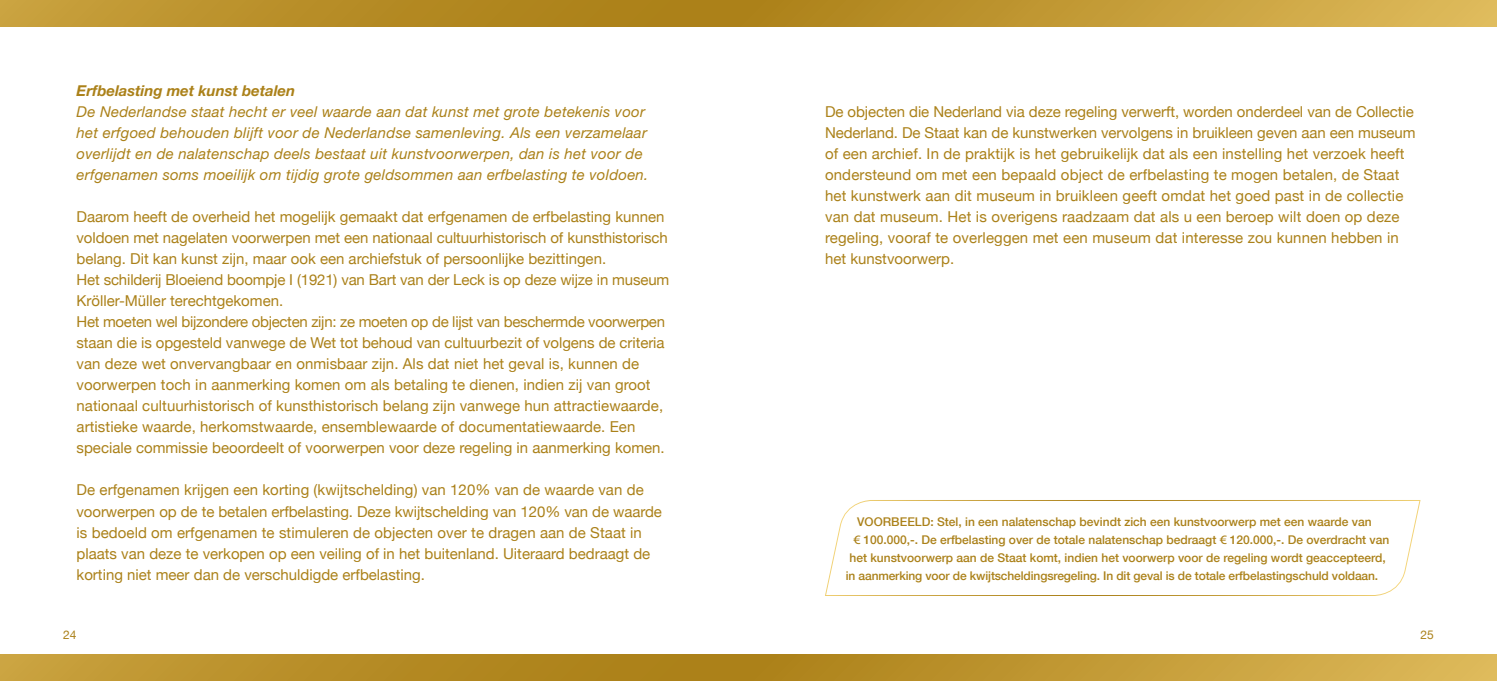
<style>
.page{position:relative;width:1497px;height:681px;background:#fff}
.page>*{position:absolute;margin:0;border:0;box-sizing:border-box;transform-origin:0 0}
.t1{font:15px/21px "Helvetica Neue";color:#ab8119}
.t2{font:italic 15px/21px "Helvetica Neue";letter-spacing:.015em;color:#ab8119}
.t3{font:italic 700 15px "Helvetica Neue";letter-spacing:-.005em;color:#ab8119}
.t4{font:500 12px "Helvetica Neue";color:#ab8119}
.t5{font:12px "Helvetica Neue";color:#ab8119}
.s1{font-family:"Linotype Euro Font Ato F";font-weight:400}
</style>
<div class="page">
<svg style="left:0;top:0;width:1497px;height:26px;background:#be9530"></svg>
<svg style="left:0;top:654px;width:1497px;height:26px;background:#bd9530"></svg>
<svg style="left:825px;top:500px;width:596px;height:96px"></svg>
<p class="t3" style="left:77px;top:81px;width:220px">Erfbelasting met kunst betalen</p>
<p class="t2" style="left:77px;top:101px;width:573px">De Nederlandse staat hecht er veel waarde aan dat kunst met grote betekenis voor het erfgoed behouden blijft voor de Nederlandse samenleving. Als een verzamelaar overlijdt en de nalatenschap deels bestaat uit kunstvoorwerpen, dan is het voor de erfgenamen soms moeilijk om tijdig grote geldsommen aan erfbelasting te voldoen.</p>
<p class="t1" style="left:77px;top:205px;width:594px">Daarom heeft de overheid het mogelijk gemaakt dat erfgenamen de erfbelasting kunnen voldoen met nagelaten voorwerpen met een nationaal cultuurhistorisch of kunsthistorisch belang. Dit kan kunst zijn, maar ook een archiefstuk of persoonlijke bezittingen.<br>Het schilderij Bloeiend boompje I (1921) van Bart van der Leck is op deze wijze in museum Kröller-Müller terechtgekomen.<br>Het moeten wel bijzondere objecten zijn: ze moeten op de lijst van beschermde voorwerpen staan die is opgesteld vanwege de Wet tot behoud van cultuurbezit of volgens de criteria van deze wet onvervangbaar en onmisbaar zijn. Als dat niet het geval is, kunnen de voorwerpen toch in aanmerking komen om als betaling te dienen, indien zij van groot nationaal cultuurhistorisch of kunsthistorisch belang zijn vanwege hun attractiewaarde, artistieke waarde, herkomstwaarde, ensemblewaarde of documentatiewaarde. Een speciale commissie beoordeelt of voorwerpen voor deze regeling in aanmerking komen.</p>
<p class="t1" style="left:77px;top:478px;width:587px">De erfgenamen krijgen een korting (kwijtschelding) van 120% van de waarde van de voorwerpen op de te betalen erfbelasting. Deze kwijtschelding van 120% van de waarde is bedoeld om erfgenamen te stimuleren de objecten over te dragen aan de Staat in plaats van deze te verkopen op een veiling of in het buitenland. Uiteraard bedraagt de korting niet meer dan de verschuldigde erfbelasting.</p>
<p class="t1" style="left:825px;top:100px;width:592px">De objecten die Nederland via deze regeling verwerft, worden onderdeel van de Collectie Nederland. De Staat kan de kunstwerken vervolgens in bruikleen geven aan een museum of een archief. I n de praktijk is het gebruikelijk dat als een instelling het verzoek heeft ondersteund om met een bepaald object de erfbelasting te mogen betalen, de Staat het kunstwerk aan dit museum in bruikleen geeft omdat het goed past in de collectie van dat museum. Het is overigens raadzaam dat als u een beroep wilt doen op deze regeling, vooraf te overleggen met een museum dat interesse zou kunnen hebben in het kunstvoorwerp.</p>
<p class="t4" style="left:857px;top:511px;width:516px">VOORBEELD: Stel, in een nalatenschap bevindt zich een kunstvoorwerp met een waarde van</p>
<p class="t4" style="left:853px;top:529px;width:537px"><span class="s1">3</span> 100.000,-. De erfbelasting over de totale nalatenschap bedraagt <span class="s1">3</span> 120.000,-. De overdracht van</p>
<p class="t4" style="left:849px;top:547px;width:538px">het kunstvoorwerp aan de Staat komt, indien het voorwerp voor de regeling wordt geaccepteerd,</p>
<p class="t4" style="left:846px;top:565px;width:534px">in aanmerking voor de kwijtscheldingsregeling. In dit geval is de totale erfbelastingschuld voldaan.</p>
<p class="t5" style="left:63px;top:624px;width:15px">24</p>
<p class="t5" style="left:1420px;top:624px;width:15px">25</p>
</div>
